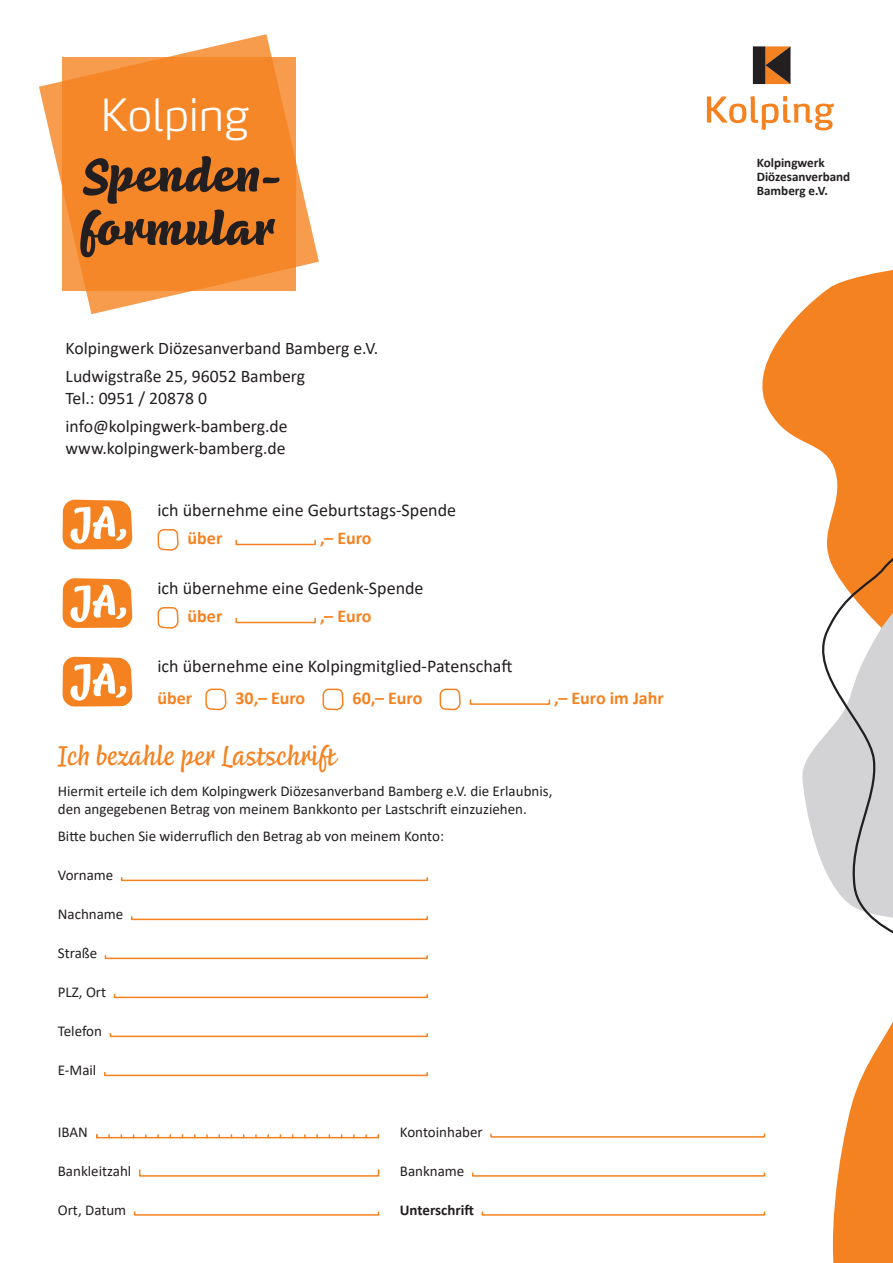
<style>
.page{position:relative;width:893px;height:1263px;background:#fff}
.page>*{position:absolute;margin:0;border:0;box-sizing:border-box;transform-origin:0 0}
._25_Zwischenüberschrift{font:900 51.45px "Mikkel Script";color:#231f20;scale:1.1 1}
._15_Flyerhead_17_5_pt{font:300 expanded 43.8px "Max Pro";letter-spacing:.005em;color:#fff}
._25_Zwischenüberschrift-2{font:30px "Mikkel Script";color:#f58220}
.t1{font:18px "Calibri";color:#231f20}
.t2{font:700 18px "Calibri";color:#f58220}
.t3{font:17.7px "Calibri";color:#231f20}
._30_Fließtext{font:15px/18px "Calibri";color:#231f20}
.t4{font:700 15px "Calibri";color:#231f20}
._35_x_Fließtext_Einzug{font:700 13.2px/14.1px "Calibri";color:#231f20}
</style>
<div class="page">
<svg style="left:753px;top:46px;width:37px;height:38px"></svg>
<svg style="left:707px;top:96px;width:127px;height:34px"></svg>
<svg style="left:39px;top:34px;width:280px;height:280px;fill:#f58728"></svg>
<svg style="left:157px;top:529px;width:22px;height:22px"></svg>
<svg style="left:235px;top:539px;width:81px;height:6px"></svg>
<svg style="left:157px;top:607px;width:22px;height:22px"></svg>
<svg style="left:235px;top:617px;width:81px;height:6px"></svg>
<svg style="left:205px;top:688px;width:22px;height:23px"></svg>
<svg style="left:322px;top:688px;width:22px;height:23px"></svg>
<svg style="left:439px;top:688px;width:22px;height:23px"></svg>
<svg style="left:470px;top:699px;width:80px;height:6px"></svg>
<svg style="left:63px;top:499px;width:70px;height:50px"></svg>
<svg style="left:63px;top:578px;width:70px;height:50px"></svg>
<svg style="left:63px;top:657px;width:70px;height:50px"></svg>
<svg style="left:121px;top:877px;width:307px;height:4px"></svg>
<svg style="left:131px;top:916px;width:297px;height:4px"></svg>
<svg style="left:105px;top:955px;width:323px;height:4px"></svg>
<svg style="left:114px;top:994px;width:314px;height:4px"></svg>
<svg style="left:110px;top:1033px;width:318px;height:4px"></svg>
<svg style="left:104px;top:1072px;width:324px;height:4px"></svg>
<svg style="left:490px;top:1133px;width:275px;height:5px"></svg>
<svg style="left:139px;top:1169px;width:240px;height:8px"></svg>
<svg style="left:472px;top:1172px;width:293px;height:5px"></svg>
<svg style="left:134px;top:1211px;width:245px;height:5px"></svg>
<svg style="left:482px;top:1211px;width:283px;height:5px"></svg>
<svg style="left:762px;top:270px;width:131px;height:270px;fill:#f58220"></svg>
<svg style="left:832px;top:1022px;width:61px;height:241px"></svg>
<svg style="left:802px;top:540px;width:91px;height:394px"></svg>
<div style="left:96px;top:1134px;width:283px;height:4px;border:2px solid #f58220"></div>
<p class="_15_Flyerhead_17_5_pt" style="left:100px;top:81px;width:150px">Kolping</p>
<p class="_25_Zwischenüberschrift" style="left:83px;top:143px;width:182px">Spenden-</p>
<p class="_25_Zwischenüberschrift" style="left:82px;top:197px;width:178px">formular</p>
<p class="t3" style="left:66px;top:335px;width:314px">Kolpingwerk Diözesanverband Bamberg e.V.</p>
<p class="t3" style="left:66px;top:364px;width:241px">Ludwigstraße 25, 96052 Bamberg</p>
<p class="t3" style="left:66px;top:386px;width:143px">Tel.: 0951 / 20878 0</p>
<p class="t3" style="left:66px;top:414px;width:223px">info@kolpingwerk-bamberg.de</p>
<p class="t3" style="left:66px;top:436px;width:221px">www.kolpingwerk-bamberg.de</p>
<p class="t1" style="left:158px;top:497px;width:300px">ich übernehme eine Geburtstags-Spende</p>
<p class="t2" style="left:188px;top:525px;width:36px">über</p>
<p class="t2" style="left:320px;top:525px;width:53px">,– Euro</p>
<p class="t1" style="left:158px;top:575px;width:267px">ich übernehme eine Gedenk-Spende</p>
<p class="t2" style="left:188px;top:603px;width:36px">über</p>
<p class="t2" style="left:320px;top:603px;width:53px">,– Euro</p>
<p class="t1" style="left:158px;top:653px;width:356px">ich übernehme eine Kolpingmitglied-Patenschaft</p>
<p class="t2" style="left:158px;top:685px;width:36px">über</p>
<p class="t2" style="left:235px;top:685px;width:71px">30,– Euro</p>
<p class="t2" style="left:353px;top:685px;width:71px">60,– Euro</p>
<p class="t2" style="left:554px;top:685px;width:111px">,– Euro im Jahr</p>
<p class="_25_Zwischenüberschrift-2" style="left:58px;top:737px;width:283px">Ich bezahle per Lastschrift</p>
<p class="_30_Fließtext" style="left:58px;top:782px;width:496px">Hiermit erteile ich dem Kolpingwerk Diözesanverband Bamberg e.V. die Erlaubnis, den angegebenen Betrag von meinem Bankkonto per Lastschrift einzuziehen.</p>
<p class="_30_Fließtext" style="left:58px;top:827px;width:388px">Bitte buchen Sie widerruflich den Betrag ab von meinem Konto:</p>
<p class="_30_Fließtext" style="left:58px;top:866px;width:57px">Vorname</p>
<p class="_30_Fließtext" style="left:58px;top:905px;width:67px">Nachname</p>
<p class="_30_Fließtext" style="left:58px;top:944px;width:41px">Straße</p>
<p class="_30_Fließtext" style="left:58px;top:983px;width:50px">PLZ, Ort</p>
<p class="_30_Fließtext" style="left:58px;top:1022px;width:46px">Telefon</p>
<p class="_30_Fließtext" style="left:58px;top:1061px;width:40px">E-Mail</p>
<p class="_30_Fließtext" style="left:400px;top:1122px;width:84px">Kontoinhaber</p>
<p class="_30_Fließtext" style="left:58px;top:1161px;width:75px">Bankleitzahl</p>
<p class="_30_Fließtext" style="left:400px;top:1161px;width:66px">Bankname</p>
<p class="_30_Fließtext" style="left:58px;top:1200px;width:70px">Ort, Datum</p>
<p class="t4" style="left:400px;top:1199px;width:76px">Unterschrift</p>
<p class="_35_x_Fließtext_Einzug" style="left:757px;top:155px;width:70px">Kolpingwerk</p>
<p class="_35_x_Fließtext_Einzug" style="left:757px;top:169px;width:95px">Diözesanverband<br>Bamberg e.V.</p>
</div>
